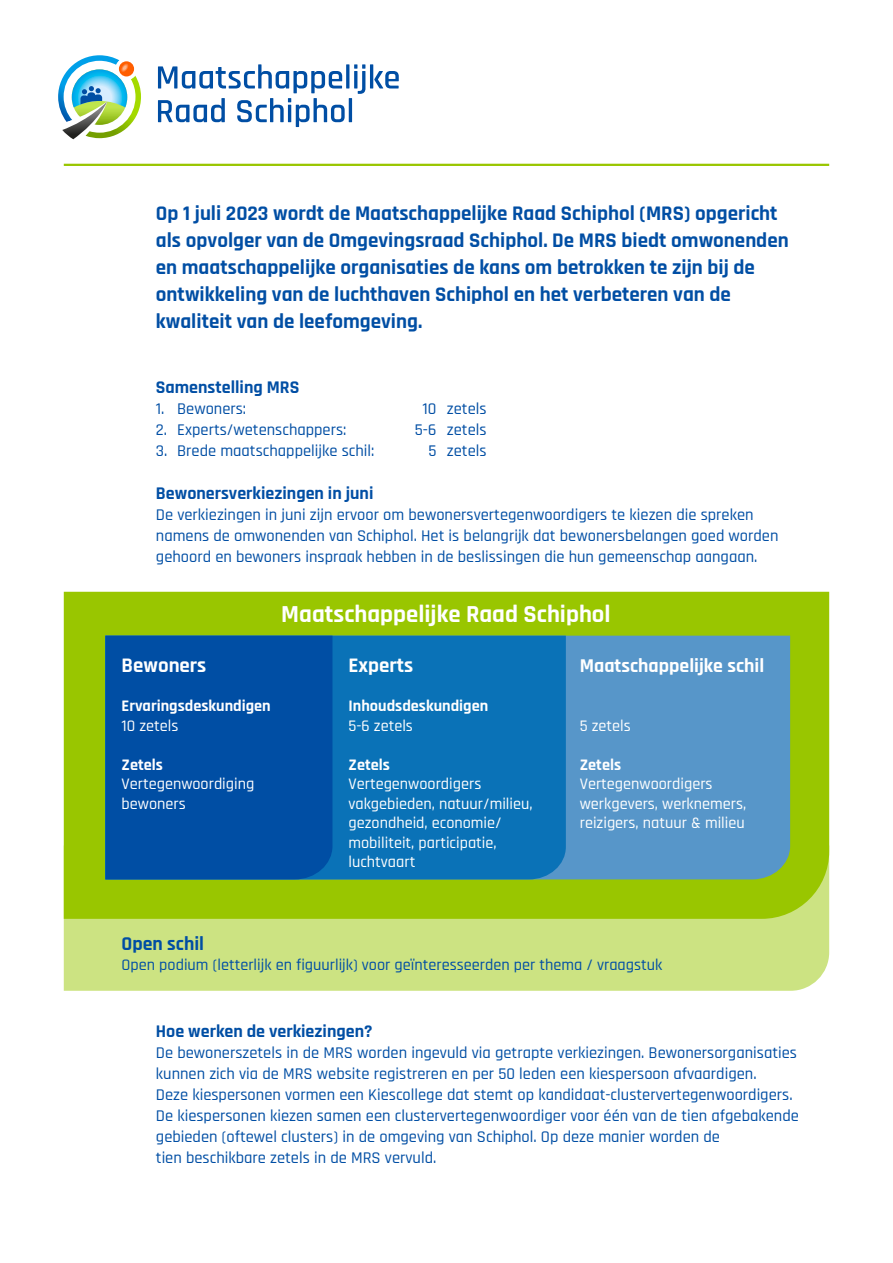
<style>
.page{position:relative;width:893px;height:1263px;background:#fff}
.page>*{position:absolute;margin:0;border:0;box-sizing:border-box;transform-origin:0 0}
.t1{font:700 24.75px "Rajdhani";color:#fff}
.t2{font:700 21px/27px "Rajdhani";color:#004ea4}
.t3{font:700 20.85px "Rajdhani";color:#fff}
.t4{font:700 19.8px "Rajdhani";color:#fff}
.t5{font:700 19.8px "Rajdhani";color:#004ea4}
.t6{font:700 18px "Rajdhani";color:#004ea4}
.t7{font:500 16.5px/21px "Rajdhani";color:#004ea4}
.t8{font:500 16.2px/19.5px "Rajdhani";color:#fff}
.t9{font:500 16.2px "Rajdhani";color:#004ea4}
.t10{font:700 16.2px "Rajdhani";color:#fff}
</style>
<div class="page">
<hr style="left:346px;top:64px;width:3px;height:24px;background:#004ea4">
<svg style="left:354px;top:64px;width:45px;height:30px"></svg>
<svg style="left:158px;top:64px;width:187px;height:63px"></svg>
<hr style="left:349px;top:98px;width:3px;height:24px;background:#004ea4">
<svg style="left:58px;top:55px;width:83px;height:85px"></svg>
<hr style="left:64px;top:164px;width:765px;height:2px;background:#99c600">
<div style="left:64px;top:919px;width:765px;height:72px;background:#cce382"></div>
<div style="left:64px;top:592px;width:765px;height:327px;background:#99c600"></div>
<div style="left:566px;top:636px;width:224px;height:243px;background:#5796c9"></div>
<div style="left:105px;top:636px;width:461px;height:243px;background:#0a72b7"></div>
<div style="left:106px;top:636px;width:226px;height:243px;background:#004ea4"></div>
<p class="t2" style="left:156px;top:200px;width:634px">Op 1 juli 2023 wordt de Maatschappelijke Raad Schiphol (MRS) opgericht als opvolger van de Omgevingsraad Schiphol. De MRS biedt omwonenden en maatschappelijke organisaties de kans om betrokken te zijn bij de ontwikkeling van de luchthaven Schiphol en het verbeteren van de kwaliteit van de leefomgeving.</p>
<p class="t6" style="left:156px;top:376px;width:145px">Samenstelling MRS</p>
<p class="t7" style="left:156px;top:399px;width:92px">1. Bewoners:</p>
<p class="t7" style="left:423px;top:399px;width:66px">10 zetels</p>
<p class="t7" style="left:156px;top:420px;width:192px">2. Experts/wetenschappers:</p>
<p class="t7" style="left:415px;top:420px;width:73px">5-6 zetels</p>
<p class="t7" style="left:156px;top:441px;width:220px">3. Brede maatschappelijke schil:</p>
<p class="t7" style="left:428px;top:441px;width:60px">5 zetels</p>
<p class="t6" style="left:156px;top:482px;width:219px">Bewonersverkiezingen in juni</p>
<p class="t7" style="left:156px;top:504px;width:624px">De verkiezingen in juni zijn ervoor om bewonersvertegenwoordigers te kiezen die spreken namens de omwonenden van Schiphol. Het is belangrijk dat bewonersbelangen goed worden gehoord en bewoners inspraak hebben in de beslissingen die hun gemeenschap aangaan.</p>
<p class="t3" style="left:122px;top:653px;width:86px">Bewoners</p>
<p class="t10" style="left:122px;top:696px;width:151px">Ervaringsdeskundigen</p>
<p class="t8" style="left:122px;top:716px;width:58px">10 zetels</p>
<p class="t10" style="left:122px;top:755px;width:43px">Zetels</p>
<p class="t8" style="left:122px;top:775px;width:134px">Vertegenwoordiging bewoners</p>
<h1 class="t1" style="left:281px;top:599px;width:331px">Maatschappelijke Raad Schiphol</h1>
<p class="t3" style="left:349px;top:653px;width:66px">Experts</p>
<p class="t10" style="left:349px;top:696px;width:141px">Inhoudsdeskundigen</p>
<p class="t8" style="left:349px;top:716px;width:66px">5-6 zetels</p>
<p class="t10" style="left:349px;top:755px;width:43px">Zetels</p>
<p class="t8" style="left:349px;top:775px;width:186px">Vertegenwoordigers vakgebieden, natuur/milieu, gezondheid, economie/ mobiliteit, participatie, luchtvaart</p>
<p class="t4" style="left:580px;top:654px;width:186px">Maatschappelijke schil</p>
<p class="t8" style="left:580px;top:716px;width:53px">5 zetels</p>
<p class="t10" style="left:580px;top:755px;width:43px">Zetels</p>
<p class="t8" style="left:580px;top:775px;width:168px">Vertegenwoordigers werkgevers, werknemers, reizigers, natuur &amp; milieu</p>
<p class="t5" style="left:122px;top:932px;width:84px">Open schil</p>
<p class="t9" style="left:122px;top:955px;width:542px">Open podium (letterlijk en figuurlijk) voor geïnteresseerden per thema / vraagstuk</p>
<p class="t6" style="left:156px;top:1020px;width:218px">Hoe werken de verkiezingen?</p>
<p class="t7" style="left:156px;top:1042px;width:644px">De bewonerszetels in de MRS worden ingevuld via getrapte verkiezingen. Bewonersorganisaties kunnen zich via de MRS website registreren en per 50 leden een kiespersoon afvaardigen.<br>Deze kiespersonen vormen een Kiescollege dat stemt op kandidaat-clustervertegenwoordigers.<br>De kiespersonen kiezen samen een clustervertegenwoordiger voor één van de tien afgebakende gebieden (oftewel clusters) in de omgeving van Schiphol. Op deze manier worden de<br>tien beschikbare zetels in de MRS vervuld.</p>
</div>
